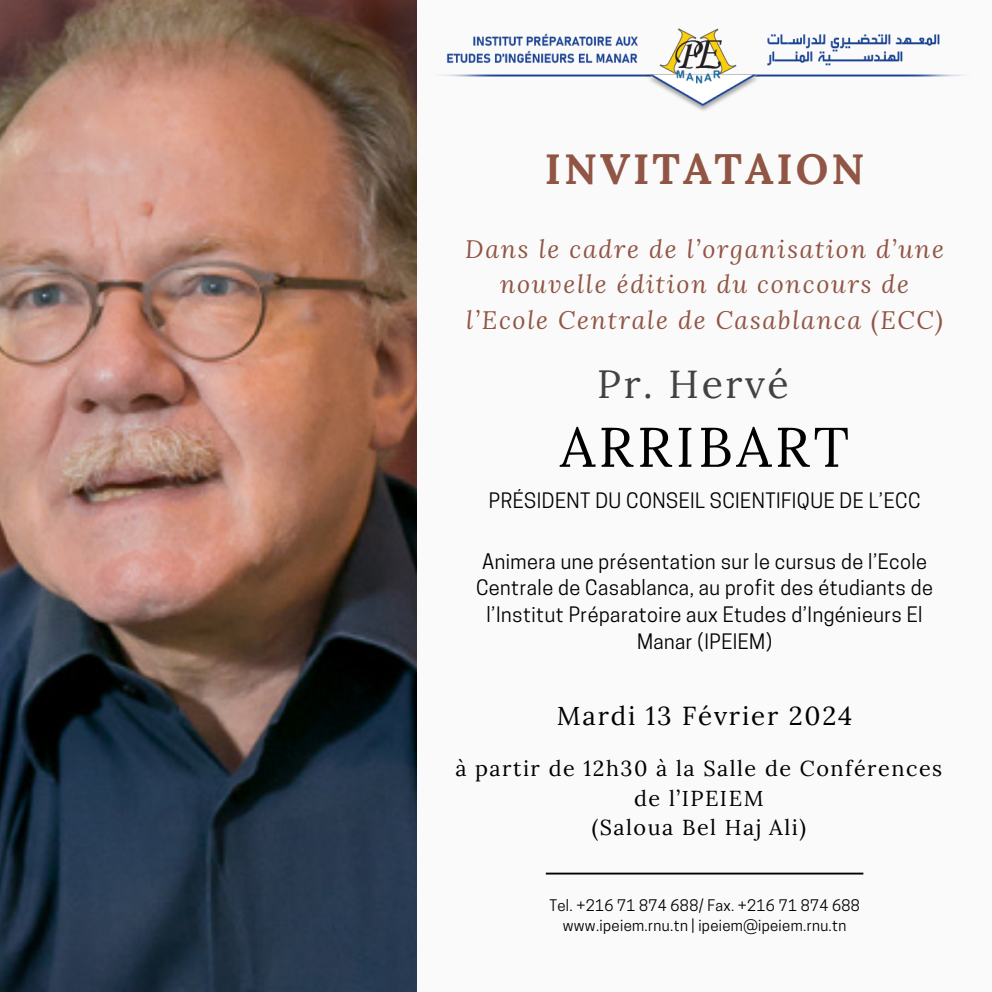
<style>
.page{position:relative;width:992px;height:992px;background:#fafafa}
.page>*{position:absolute;margin:0;border:0;box-sizing:border-box;transform-origin:0 0}
.t1{font:55.75px "Lora";letter-spacing:.065em;color:#000}
.t2{font:700 42.5px "Lora";letter-spacing:.07em;color:#915545}
.t3{font:39.25px "Lora";letter-spacing:.065em;color:#444141}
.t4{font:26px "Lora";letter-spacing:.07em;color:#000}
.t5{font:italic 25px/35.5px "Lora";letter-spacing:.07em;color:#915545;text-align:center}
.t6{font:21.5px/29.2px "Lora";letter-spacing:.07em;color:#000;text-align:center}
.t7{font:20px/26.8px "Cooper Hewitt";letter-spacing:.025em;color:#000;text-align:center}
.t8{font:15px "Cooper Hewitt";letter-spacing:.025em;color:#000}
</style>
<div class="page">
<img style="left:0;top:0;width:417px;height:992px">
<img style="left:441px;top:28px;width:523px;height:83px">
<hr style="left:546px;top:873px;width:317px;height:1px;background:#000">
<h2 class="t2" style="left:545px;top:141px;width:321px">INVITATAION</h2>
<h4 class="t5" style="left:465px;top:230px;width:480px">Dans le cadre de l’organisation d’une nouvelle édition du concours de l’Ecole Centrale de Casablanca (ECC)</h4>
<p class="t3" style="left:597px;top:358px;width:193px">Pr. Hervé</p>
<h6 class="t1" style="left:560px;top:411px;width:291px">ARRIBART</h6>
<p class="t7" style="left:489px;top:489px;width:433px">PRÉSIDENT DU CONSEIL SCIENTIFIQUE DE L’ECC</p>
<p class="t7" style="left:476px;top:550px;width:458px">Animera une présentation sur le cursus de l’Ecole Centrale de Casablanca, au profit des étudiants de l’Institut Préparatoire aux Etudes d’Ingénieurs El Manar (IPEIEM)</p>
<h3 class="t4" style="left:557px;top:699px;width:297px">Mardi 13 Février 2024</h3>
<h1 class="t6" style="left:455px;top:754px;width:488px">à partir de 12h30 à la Salle de Conférences de l’IPEIEM</h1>
<h5 class="t6" style="left:592px;top:812px;width:216px">(Saloua Bel Haj Ali)</h5>
<h4 class="t8" style="left:549px;top:900px;width:312px">Tel. +216 71 874 688/ Fax. +216 71 874 688</h4>
<p class="t8" style="left:563px;top:920px;width:285px">www.ipeiem.rnu.tn | ipeiem@ipeiem.rnu.tn</p>
</div>
